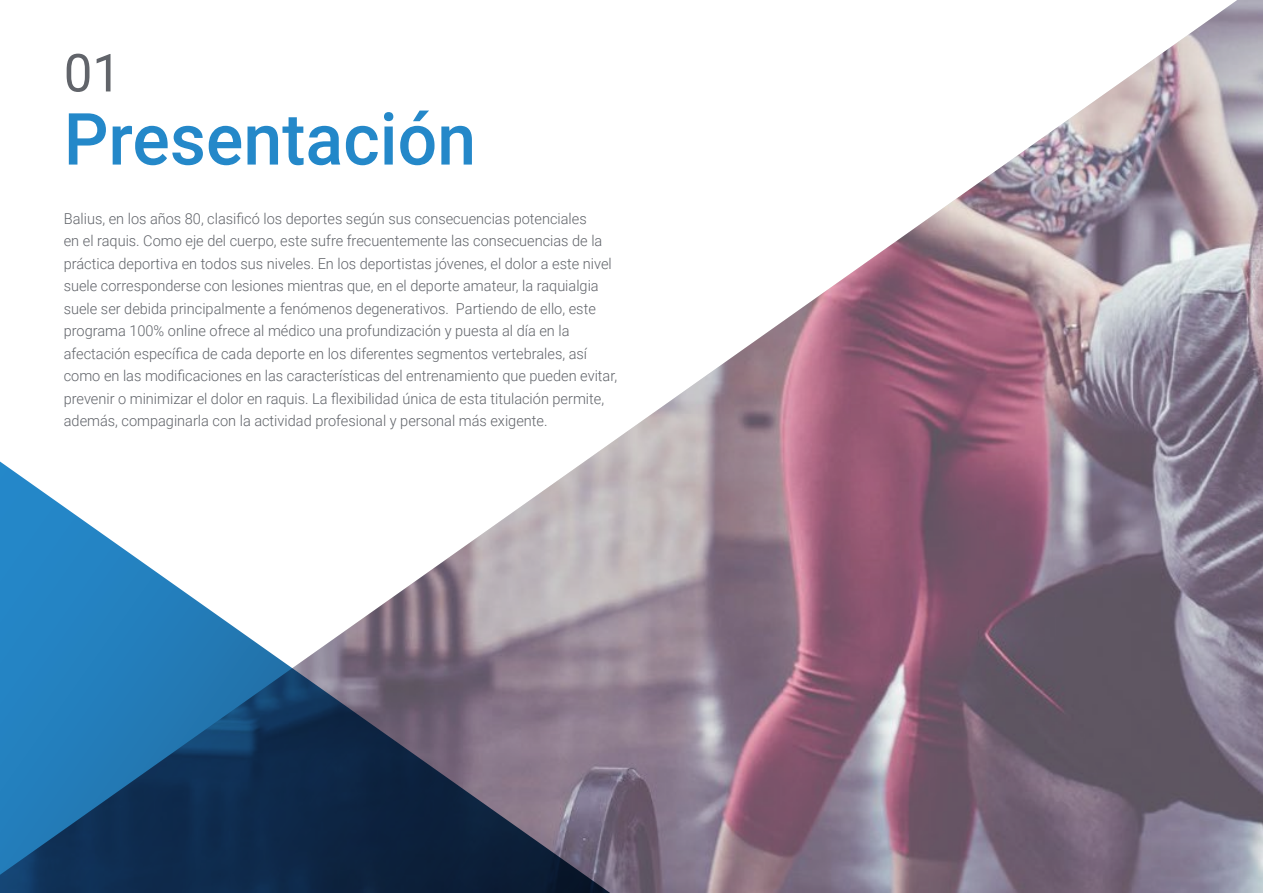
<style>
.page{position:relative;width:1263px;height:893px;background:#fff}
.page>*{position:absolute;margin:0;border:0;box-sizing:border-box;transform-origin:0 0}
.t1{font:500 72px "Roboto";color:#2488c9}
.t2{font:52.5px "Roboto";color:#61646a}
.t3{font:300 15px/22.5px "Roboto";color:#61646a}
.s1{color:#2287c9}
</style>
<div class="page">
<img style="left:607px;top:0;width:656px;height:893px">
<svg style="left:0;top:446px;width:640px;height:447px"></svg>
<h2 class="t2" style="left:64px;top:36px;width:59px">01</h2>
<h1 class="t1" style="left:64px;top:89px;width:414px">Present<span class="s1">a</span>ción</h1>
<p class="t3" style="left:64px;top:207px;width:555px">Balius, en los años 80, clasificó los deportes según sus consecuencias potenciales<br>en el raquis. Como eje del cuerpo, este sufre frecuentemente las consecuencias de la práctica deportiva en todos sus niveles. En los deportistas jóvenes, el dolor a este nivel suele corresponderse con lesiones mientras que, en el deporte amateur, la raquialgia suele ser debida principalmente a fenómenos degenerativos. Partiendo de ello, este programa 100% online ofrece al médico una profundización y puesta al día en la afectación específica de cada deporte en los diferentes segmentos vertebrales, así como en las modificaciones en las características del entrenamiento que pueden evitar, prevenir o minimizar el dolor en raquis. La flexibilidad única de esta titulación permite, además, compaginarla con la actividad profesional y personal más exigente.</p>
</div>
